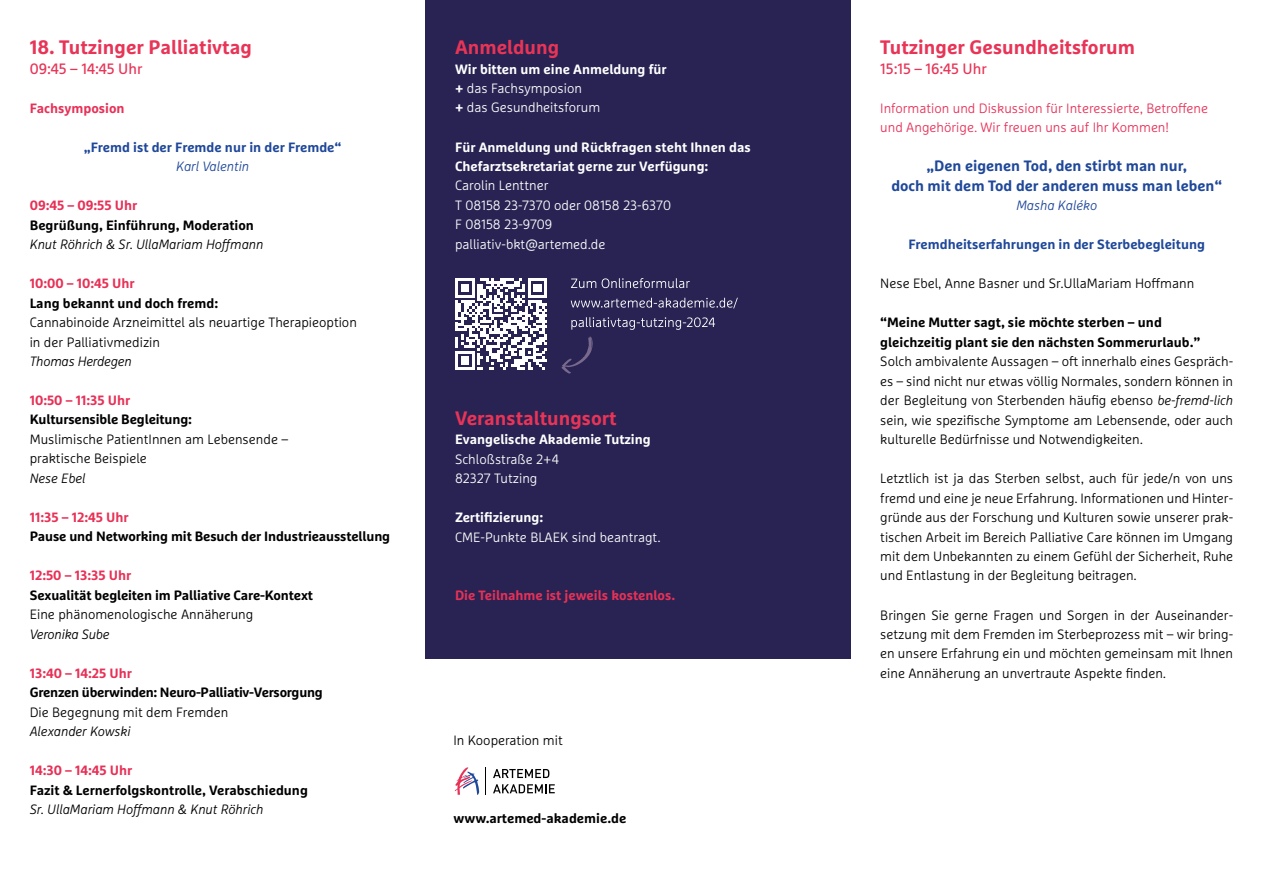
<style>
.page{position:relative;width:1263px;height:893px;background:#fff}
.page>*{position:absolute;margin:0;border:0;box-sizing:border-box;transform-origin:0 0}
.t1{font:700 19.5px "Marselis Pro";color:#e83457}
.t2{font:700 15px/19.5px "Marselis Pro";color:#1f489a;text-align:center}
.t3{font:15px "Marselis Pro";color:#e83457}
.t4{font:300 13.5px/19.5px "Marselis Pro";color:#000;text-align:justify}
.t5{font:700 13.5px/19.5px "Marselis Pro";color:#000}
.t6{font:300 13.5px/19.5px "Marselis Pro";color:#fff}
.t7{font:700 13.5px "Marselis Pro";color:#e73157}
.t8{font:700 13.5px/19.5px "Marselis Pro";color:#fff}
.t9{font:italic 300 13.5px "Marselis Pro";color:#000}
.t10{font:300 13.5px/19.5px "Marselis Pro";color:#e73157}
.t11{font:700 13.5px "Marselis Pro";color:#1f489a}
.t12{font:700 13.5px "Marselis Pro";letter-spacing:-.02em;color:#000}
.t13{font:italic 300 13.5px "Marselis Pro";color:#1f489a}
.s1{font-weight:700}
.s2{font-style:italic}
</style>
<div class="page">
<div style="left:425px;top:0;width:425px;height:658px;background:#282353"></div>
<svg style="left:455px;top:278px;width:92px;height:92px"></svg>
<svg style="left:571px;top:317px;width:144px;height:13px"></svg>
<svg style="left:571px;top:298px;width:167px;height:10px"></svg>
<svg style="left:571px;top:278px;width:119px;height:10px"></svg>
<svg style="left:561px;top:337px;width:32px;height:37px"></svg>
<svg style="left:455px;top:767px;width:24px;height:28px"></svg>
<svg style="left:485px;top:767px;width:1px;height:28px"></svg>
<svg style="left:493px;top:769px;width:56px;height:9px"></svg>
<svg style="left:493px;top:784px;width:62px;height:9px"></svg>
<h1 class="t1" style="left:30px;top:35px;width:224px">18. Tutzinger Palliativtag</h1>
<p class="t3" style="left:30px;top:59px;width:114px">09:45 – 14:45 Uhr</p>
<p class="t7" style="left:30px;top:99px;width:96px">Fachsymposion</p>
<p class="t11" style="left:84px;top:138px;width:259px">„Fremd ist der Fremde nur in der Fremde“</p>
<p class="t13" style="left:176px;top:158px;width:75px">Karl Valentin</p>
<p class="t7" style="left:30px;top:197px;width:109px">09:45 – 09:55 Uhr</p>
<p class="t5" style="left:30px;top:215px;width:226px">Begrüßung, Einführung, Moderation</p>
<p class="t9" style="left:30px;top:236px;width:235px">Knut Röhrich &amp; Sr. UllaMariam Hoffmann</p>
<p class="t7" style="left:30px;top:275px;width:106px">10:00 – 10:45 Uhr</p>
<p class="t5" style="left:30px;top:293px;width:190px">Lang bekannt und doch fremd:</p>
<p class="t4" style="left:30px;top:312px;width:329px">Cannabinoide Arzneimittel als neuartige Therapieoption in der Palliativmedizin</p>
<p class="t9" style="left:30px;top:353px;width:103px">Thomas Herdegen</p>
<p class="t7" style="left:30px;top:392px;width:102px">10:50 – 11:35 Uhr</p>
<p class="t5" style="left:30px;top:410px;width:164px">Kultursensible Begleitung:</p>
<p class="t4" style="left:30px;top:429px;width:260px">Muslimische PatientInnen am Lebensende – praktische Beispiele</p>
<p class="t9" style="left:30px;top:470px;width:57px">Nese Ebel</p>
<p class="t7" style="left:30px;top:509px;width:100px">11:35 – 12:45 Uhr</p>
<p class="t5" style="left:30px;top:527px;width:362px">Pause und Networking mit Besuch der Industrieausstellung</p>
<p class="t7" style="left:30px;top:567px;width:103px">12:50 – 13:35 Uhr</p>
<p class="t5" style="left:30px;top:585px;width:285px">Sexualität begleiten im Palliative Care-Kontext</p>
<p class="t4" style="left:30px;top:605px;width:225px">Eine phänomenologische Annäherung</p>
<p class="t9" style="left:30px;top:626px;width:81px">Veronika Sube</p>
<p class="t7" style="left:30px;top:665px;width:104px">13:40 – 14:25 Uhr</p>
<p class="t12" style="left:30px;top:684px;width:295px">Grenzen überwinden: Neuro-Palliativ-Versorgung</p>
<p class="t4" style="left:30px;top:702px;width:200px">Die Begegnung mit dem Fremden</p>
<p class="t9" style="left:30px;top:723px;width:102px">Alexander Kowski</p>
<p class="t7" style="left:30px;top:762px;width:104px">14:30 – 14:45 Uhr</p>
<p class="t5" style="left:30px;top:780px;width:280px">Fazit &amp; Lernerfolgskontrolle, Verabschiedung</p>
<p class="t9" style="left:30px;top:801px;width:235px">Sr. UllaMariam Hoffmann &amp; Knut Röhrich</p>
<h1 class="t1" style="left:455px;top:35px;width:106px">Anmeldung</h1>
<p class="t6" style="left:455px;top:59px;width:213px"><span class="s1">Wir bitten um eine Anmeldung für +</span> das Fachsymposion<br><span class="s1">+</span> das Gesundheitsforum</p>
<p class="t8" style="left:455px;top:137px;width:297px">Für Anmeldung und Rückfragen steht Ihnen das<br>Chefarztsekretariat gerne zur Verfügung:</p>
<p class="t6" style="left:455px;top:176px;width:217px">Carolin Lenttner<br>T 08158 23-7370 oder 08158 23-6370<br>F 08158 23-9709 palliativ-bkt@artemed.de</p>
<h1 class="t1" style="left:455px;top:405px;width:163px">Veranstaltungsort</h1>
<p class="t8" style="left:455px;top:429px;width:197px">Evangelische Akademie Tutzing</p>
<p class="t6" style="left:455px;top:449px;width:105px">Schloßstraße 2+4<br>82327 Tutzing</p>
<p class="t8" style="left:455px;top:507px;width:90px">Zertifizierung:</p>
<p class="t6" style="left:455px;top:527px;width:207px">CME-Punkte BLAEK sind beantragt.</p>
<p class="t7" style="left:455px;top:587px;width:222px">Die Teilnahme ist jeweils kostenlos.</p>
<p class="t4" style="left:453px;top:731px;width:111px">In Kooperation mit</p>
<p class="t5" style="left:453px;top:809px;width:174px">www.artemed-akademie.de</p>
<h1 class="t1" style="left:880px;top:35px;width:256px">Tutzinger Gesundheitsforum</h1>
<p class="t3" style="left:880px;top:59px;width:108px">15:15 – 16:45 Uhr</p>
<p class="t10" style="left:880px;top:98px;width:329px">Information und Diskussion für Interessierte, Betroffene und Angehörige. Wir freuen uns auf Ihr Kommen!</p>
<p class="t2" style="left:891px;top:156px;width:332px">„Den eigenen Tod, den stirbt man nur,<br>doch mit dem Tod der anderen muss man leben“</p>
<p class="t13" style="left:1016px;top:197px;width:82px">Masha Kaléko</p>
<p class="t11" style="left:908px;top:236px;width:298px">Fremdheitserfahrungen in der Sterbebegleitung</p>
<p class="t4" style="left:880px;top:273px;width:316px">Nese Ebel, Anne Basner und Sr.UllaMariam Hoffmann</p>
<p class="t5" style="left:880px;top:312px;width:322px">“Meine Mutter sagt, sie möchte sterben – und gleichzeitig plant sie den nächsten Sommerurlaub.”</p>
<p class="t4" style="left:880px;top:351px;width:354px">Solch ambivalente Aussagen – oft innerhalb eines Gespräch&shy;es – sind nicht nur etwas völlig Normales, sondern können in der Begleitung von Sterbenden häufig ebenso <span class="s2">be-fremd-lich </span>sein<span class="s2">,</span> wie spezifische Symptome am Lebensende, oder auch kulturelle Bedürfnisse und Notwendigkeiten.</p>
<p class="t4" style="left:880px;top:468px;width:354px">Letztlich ist ja das Sterben selbst, auch für jede/n von uns fremd und eine je neue Erfahrung. Informationen und Hinter&shy;gründe aus der Forschung und Kulturen sowie unserer prak&shy;tischen Arbeit im Bereich Palliative Care können im Umgang mit dem Unbekannten zu einem Gefühl der Sicherheit, Ruhe und Entlastung in der Begleitung beitragen.</p>
<p class="t4" style="left:880px;top:605px;width:354px">Bringen Sie gerne Fragen und Sorgen in der Auseinander&shy;setzung mit dem Fremden im Sterbeprozess mit – wir bring&shy;en unsere Erfahrung ein und möchten gemeinsam mit Ihnen eine Annäherung an unvertraute Aspekte finden.</p>
</div>
